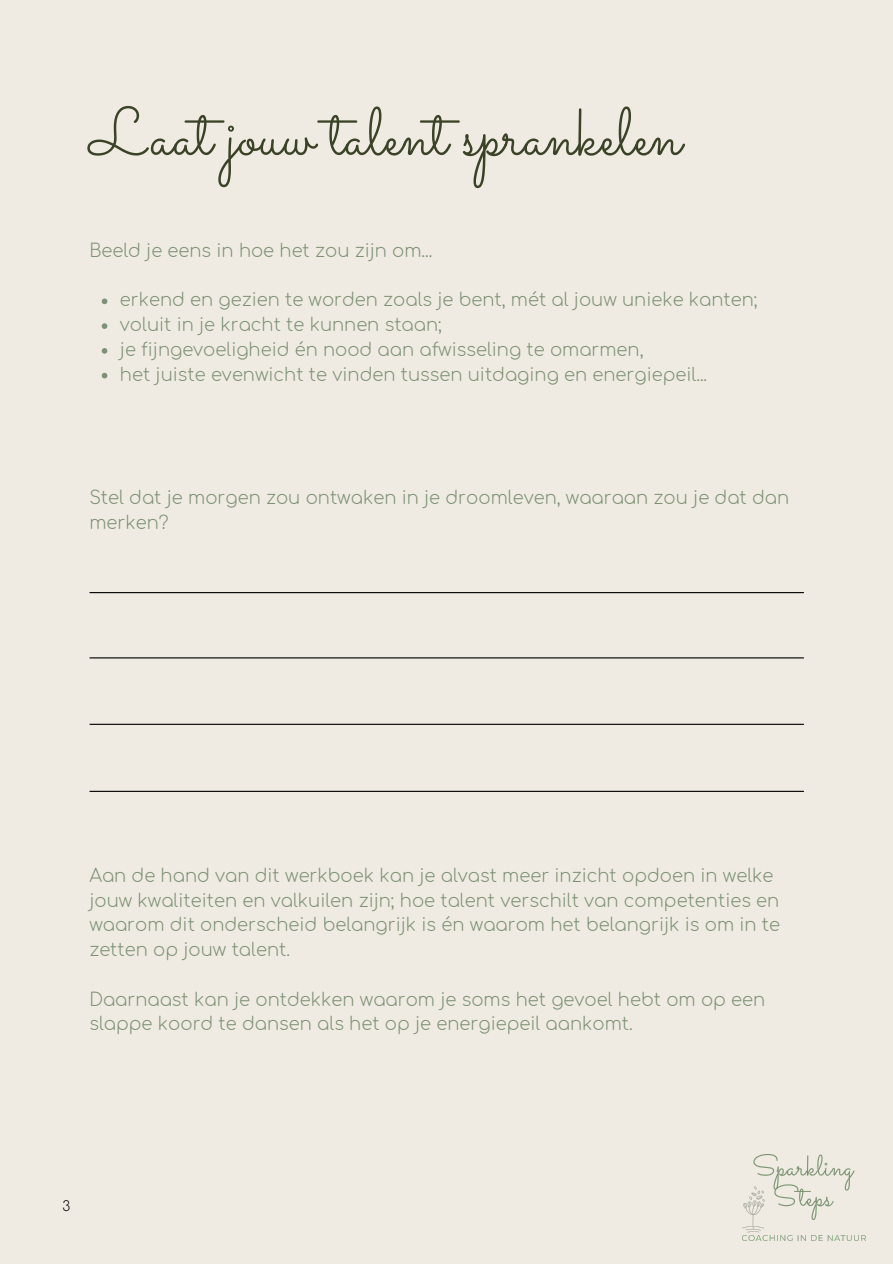
<style>
.page{position:relative;width:893px;height:1264px;background:#fff}
.page>*{position:absolute;margin:0;border:0;box-sizing:border-box;transform-origin:0 0}
.t1{font:67.5px "Sacramento";color:#3b4327}
.t2{font:300 18px/24.8px "Comfortaa";color:#7d9174}
.t3{font:300 13.5px "Comfortaa";color:#000}
</style>
<div class="page">
<div style="left:0;top:0;width:892px;height:1263px;background:#efebe2"></div>
<hr style="left:90px;top:592px;width:713px;height:1px;background:#000">
<hr style="left:90px;top:790px;width:713px;height:2px;background:#000">
<svg style="left:102px;top:298px;width:5px;height:6px"></svg>
<svg style="left:102px;top:323px;width:5px;height:6px"></svg>
<svg style="left:102px;top:348px;width:5px;height:6px"></svg>
<svg style="left:102px;top:373px;width:5px;height:5px"></svg>
<hr style="left:90px;top:657px;width:713px;height:1px;background:#000">
<hr style="left:90px;top:723px;width:713px;height:2px;background:#000">
<img style="left:742px;top:1154px;width:123px;height:86px">
<h1 class="t1" style="left:89px;top:92px;width:593px">Laat jouw talent sprankelen</h1>
<p class="t2" style="left:89px;top:239px;width:344px">Beeld je eens in hoe het zou zijn om...</p>
<p class="t2" style="left:120px;top:288px;width:639px">erkend en gezien te worden zoals je bent, mét al jouw unieke kanten;</p>
<p class="t2" style="left:120px;top:313px;width:323px">voluit in je kracht te kunnen staan;</p>
<p class="t2" style="left:120px;top:338px;width:525px">je fijngevoeligheid én nood aan afwisseling te omarmen,</p>
<p class="t2" style="left:120px;top:362px;width:588px">het juiste evenwicht te vinden tussen uitdaging en energiepeil...</p>
<p class="t2" style="left:89px;top:485px;width:701px">Stel dat je morgen zou ontwaken in je droomleven, waaraan zou je dat dan merken?</p>
<p class="t2" style="left:89px;top:863px;width:692px">Aan de hand van dit werkboek kan je alvast meer inzicht opdoen in welke jouw kwaliteiten en valkuilen zijn; hoe talent verschilt van competenties en waarom dit onderscheid belangrijk is én waarom het belangrijk is om in te zetten op jouw talent.</p>
<p class="t2" style="left:89px;top:987px;width:677px">Daarnaast kan je ontdekken waarom je soms het gevoel hebt om op een slappe koord te dansen als het op je energiepeil aankomt.</p>
<p class="t3" style="left:62px;top:1198px;width:9px">3</p>
</div>
